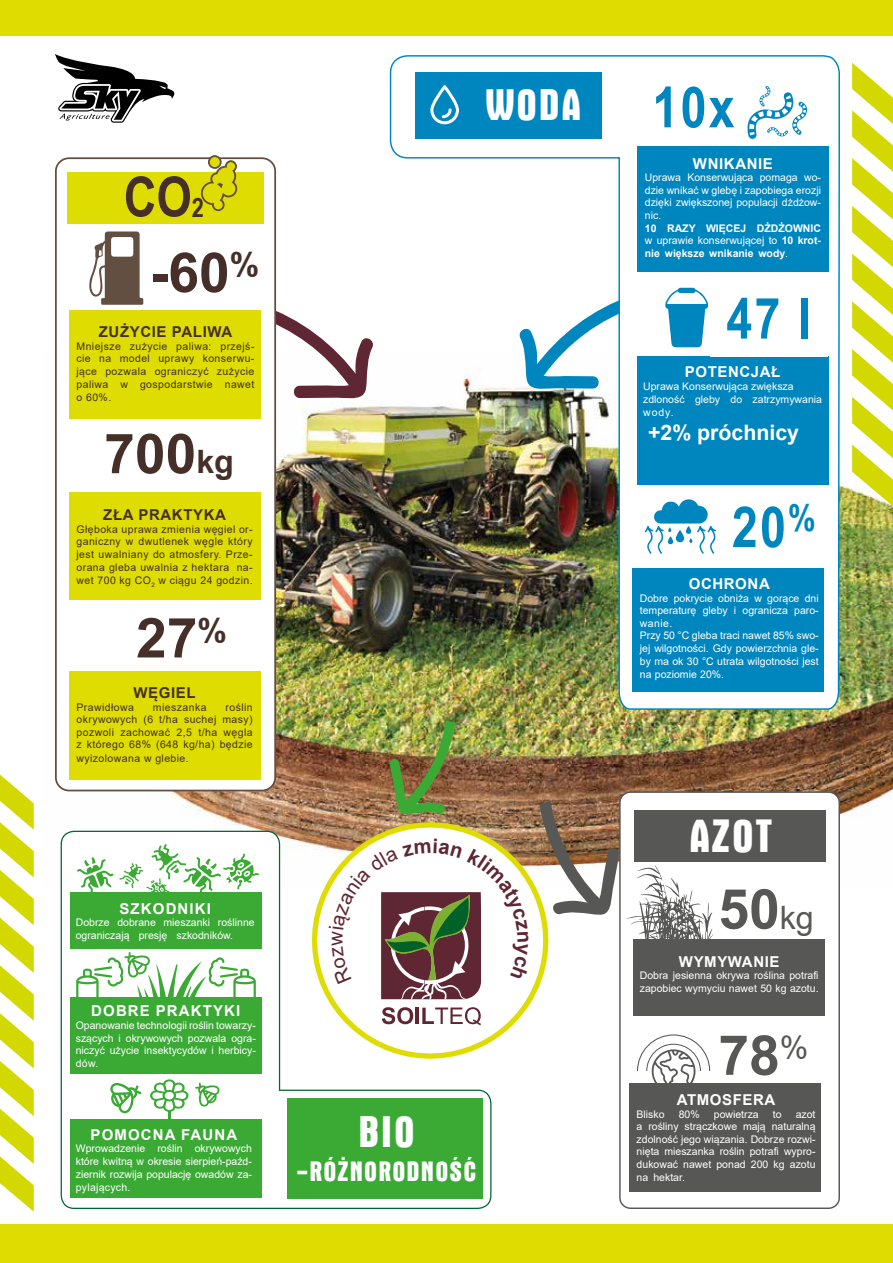
<style>
.page{position:relative;width:893px;height:1263px;background:#fff}
.page>*{position:absolute;margin:0;border:0;box-sizing:border-box;transform-origin:0 0}
.t1{font:700 56.85px "Arial Narrow";letter-spacing:.04em;color:#0086be}
.t2{font:700 55.2px "Arial";color:#462f29}
.t3{font:700 55.2px "Arial";color:#575756}
.t4{font:700 55.2px "Arial Narrow";color:#462f29}
.t5{font:700 condensed 47.25px "Aurora AT";color:#fff}
.t6{font:700 condensed 45px "Aurora AT";letter-spacing:.04em;color:#fff}
.t7{font:700 condensed 28.5px "Aurora AT";letter-spacing:.04em;color:#fff}
.t8{font:700 21.3px "Arial";color:#fff}
.t9{font:700 15px "Arial";letter-spacing:.04em;color:#fff}
.t10{font:700 15px "Arial";letter-spacing:.075em;color:#fff}
.t11{font:700 15px "Arial";letter-spacing:.04em;color:#462f27}
.t12{font:10.5px/12.6px "Arial";color:#fff;text-align:justify}
.t13{font:10.5px/12.8px "Arial";letter-spacing:.04em;color:#462f27;text-align:justify}
.t14{font:700 10.5px/12.6px "Arial";color:#fff;text-align:justify}
.s1{font-size:26.7px}
.s2{font-size:32.25px}
.s3{font-weight:400}
.s4{font-weight:400;font-size:32.25px}
</style>
<div class="page">
<img style="left:55px;top:400px;width:837px;height:430px">
<svg style="left:276px;top:305px;width:97px;height:95px"></svg>
<svg style="left:0;top:774px;width:34px;height:438px"></svg>
<div style="left:0;top:0;width:893px;height:36px;background:#dedc00"></div>
<div style="left:0;top:1225px;width:893px;height:38px;background:#dedc00"></div>
<svg style="left:852px;top:63px;width:40px;height:443px"></svg>
<svg style="left:55px;top:54px;width:120px;height:69px"></svg>
<img style="left:389px;top:55px;width:452px;height:655px">
<div style="left:415px;top:72px;width:187px;height:67px;background:#0086be"></div>
<div style="left:637px;top:146px;width:191px;height:126px;background:#0086be"></div>
<div style="left:637px;top:357px;width:191px;height:128px;background:#0086be"></div>
<div style="left:632px;top:568px;width:192px;height:124px;background:#0086be"></div>
<svg style="left:430px;top:85px;width:29px;height:39px"></svg>
<svg style="left:665px;top:288px;width:43px;height:59px"></svg>
<svg style="left:747px;top:86px;width:60px;height:53px"></svg>
<svg style="left:644px;top:497px;width:72px;height:57px"></svg>
<div style="left:645px;top:68px;width:97px;height:77px;background:#fff"></div>
<div style="left:722px;top:488px;width:103px;height:77px;background:#fff"></div>
<div style="left:710px;top:279px;width:117px;height:78px;background:#fff"></div>
<div style="left:56px;top:158px;width:219px;height:632px;background:#fff;border-radius:13px"></div>
<div style="left:55px;top:157px;width:221px;height:634px;border:2px solid #634e42;border-radius:13px"></div>
<div style="left:69px;top:492px;width:192px;height:107px;background:#dedc00"></div>
<div style="left:69px;top:671px;width:192px;height:108px;background:#dedc00"></div>
<div style="left:67px;top:172px;width:196px;height:51px;background:#dedc00"></div>
<svg style="left:200px;top:159px;width:38px;height:53px"></svg>
<div style="left:209px;top:155px;width:12px;height:12px;background:#dedc00;border-radius:50%"></div>
<div style="left:208px;top:155px;width:14px;height:14px;border:2px solid #634e42;border-radius:50%"></div>
<div style="left:69px;top:310px;width:192px;height:108px;background:#dedc00"></div>
<svg style="left:89px;top:231px;width:54px;height:74px"></svg>
<svg style="left:60px;top:830px;width:432px;height:379px"></svg>
<div style="left:287px;top:1098px;width:196px;height:101px;background:#3aaa35"></div>
<div style="left:620px;top:792px;width:219px;height:416px;background:#fff;border-radius:11px"></div>
<div style="left:619px;top:791px;width:221px;height:418px;border:1px solid #575756;border-radius:11px"></div>
<div style="left:634px;top:810px;width:191px;height:52px;background:#575756"></div>
<div style="left:633px;top:939px;width:192px;height:76px;background:#575756"></div>
<svg style="left:626px;top:865px;width:87px;height:74px"></svg>
<div style="left:629px;top:1083px;width:192px;height:108px;background:#575756"></div>
<svg style="left:637px;top:1034px;width:74px;height:49px"></svg>
<img style="left:389px;top:720px;width:66px;height:81px">
<svg style="left:569px;top:801px;width:51px;height:115px"></svg>
<div style="left:70px;top:1119px;width:191px;height:79px;background:#3aaa35"></div>
<div style="left:70px;top:997px;width:191px;height:76px;background:#3aaa35"></div>
<div style="left:70px;top:892px;width:191px;height:57px;background:#3aaa35"></div>
<svg style="left:195px;top:1083px;width:25px;height:24px"></svg>
<svg style="left:110px;top:1083px;width:32px;height:31px"></svg>
<svg style="left:150px;top:1079px;width:38px;height:40px"></svg>
<svg style="left:76px;top:952px;width:180px;height:45px"></svg>
<svg style="left:77px;top:844px;width:182px;height:48px"></svg>
<svg style="left:298px;top:801px;width:271px;height:279px"></svg>
<svg style="left:382px;top:1007px;width:31px;height:17px"></svg>
<hr style="left:416px;top:1007px;width:3px;height:17px;background:#5f2634">
<svg style="left:422px;top:1007px;width:59px;height:18px"></svg>
<hr style="left:892px;top:0;width:1px;height:1263px;background:#005395">
<svg style="left:329px;top:839px;width:199px;height:160px"></svg>
<h2 class="t4" style="left:124px;top:155px;width:82px">CO<span class="s1">2</span></h2>
<h2 class="t2" style="left:150px;top:234px;width:111px">-60<sup>%</sup></h2>
<h3 class="t11" style="left:99px;top:321px;width:135px">ZUŻYCIE PALIWA</h3>
<p class="t13" style="left:77px;top:340px;width:179px">Mniejsze zużycie paliwa: przejś&shy;cie na model uprawy konserwu&shy;jące pozwala ograniczyć zużycie paliwa w gospodarstwie nawet o 60%.</p>
<h2 class="t2" style="left:104px;top:415px;width:131px">700<span class="s2">kg</span></h2>
<h3 class="t11" style="left:103px;top:504px;width:124px">ZŁA PRAKTYKA</h3>
<p class="t13" style="left:77px;top:523px;width:178px">Głęboka uprawa zmienia węgiel or&shy;ganiczny w dwutlenek węgle który jest uwalniany do atmosfery. Prze&shy;orana gleba uwalnia z hektara na&shy;wet 700 kg CO<sub>2</sub> w ciągu 24 godzin.</p>
<h2 class="t2" style="left:136px;top:599px;width:92px">27<sup>%</sup></h2>
<h3 class="t11" style="left:134px;top:682px;width:64px">WĘGIEL</h3>
<p class="t13" style="left:77px;top:700px;width:178px;text-indent:149px">roślin okrywowych (6 t/ha suchej masy) pozwoli zachować 2,5 t/ha węgla z którego 68% (648 kg/ha) będzie wyizolowana w glebie.</p>
<p class="t13" style="left:77px;top:700px;width:59px">Prawidłowa</p>
<p class="t13" style="left:153px;top:700px;width:55px">mieszanka</p>
<h3 class="t6" style="left:485px;top:79px;width:97px">WODA</h3>
<h3 class="t10" style="left:119px;top:898px;width:93px">SZKODNIKI</h3>
<p class="t12" style="left:76px;top:916px;width:180px">Dobrze dobrane mieszanki roślinne ograniczają presję szkodników.</p>
<h3 class="t10" style="left:91px;top:1000px;width:151px">DOBRE PRAKTYKI</h3>
<p class="t12" style="left:76px;top:1019px;width:182px">Opanowanie technologii roślin towarzy&shy;szących i okrywowych pozwala ogra&shy;niczyć użycie insektycydów i herbicy&shy;dów.</p>
<h3 class="t10" style="left:91px;top:1124px;width:148px">POMOCNA FAUNA</h3>
<p class="t12" style="left:76px;top:1142px;width:178px">Wprowadzenie roślin okrywowych które kwitną w okresie sierpień-paźd&shy;ziernik rozwija populację owadów za&shy;pylających.</p>
<h3 class="t6" style="left:358px;top:1106px;width:58px">BIO</h3>
<h3 class="t7" style="left:297px;top:1155px;width:181px">-RÓŻNORODNOŚĆ</h3>
<h1 class="t1" style="left:652px;top:64px;width:84px">10x</h1>
<h3 class="t9" style="left:693px;top:153px;width:82px">WNIKANIE</h3>
<p class="t12" style="left:645px;top:171px;width:178px">Uprawa Konserwująca pomaga wo&shy;dzie wnikać w glebę i zapobiega erozji dzięki zwiększonej populacji dżdżow&shy;nic.</p>
<p class="t14" style="left:645px;top:222px;width:178px">10 RAZY WIĘCEJ DŻDŻOWNIC <span class="s3">w uprawie konserwującej to</span> 10 krot&shy;nie większe wnikanie wody<span class="s3">.</span></p>
<h1 class="t1" style="left:726px;top:275px;width:86px">47 l</h1>
<h3 class="t9" style="left:685px;top:362px;width:97px">POTENCJAŁ</h3>
<p class="t12" style="left:643px;top:380px;width:180px;text-align:left">Uprawa Konserwująca zwiększa zdloność gleby do zatrzymywania wody.</p>
<h3 class="t8" style="left:648px;top:418px;width:153px">+2% próchnicy</h3>
<h1 class="t1" style="left:732px;top:484px;width:85px">20<sup>%</sup></h1>
<h3 class="t9" style="left:689px;top:573px;width:83px">OCHRONA</h3>
<p class="t12" style="left:640px;top:591px;width:180px;text-align:left">Dobre pokrycie obniża w gorące dni temperaturę gleby i ogranicza paro&shy;wanie.<br>Przy 50 °C gleba traci nawet 85% swo&shy;jej wilgotności. Gdy powierzchnia gle&shy;by ma ok 30 °C utrata wilgotności jest na poziomie 20%.</p>
<h3 class="t5" style="left:690px;top:809px;width:85px">AZOT</h3>
<h2 class="t3" style="left:718px;top:870px;width:97px">50<span class="s4">kg</span></h2>
<h3 class="t9" style="left:679px;top:951px;width:102px">WYMYWANIE</h3>
<p class="t12" style="left:640px;top:969px;width:180px">Dobra jesienna okrywa roślina potrafi zapobiec wymyciu nawet 50 kg azotu.</p>
<h2 class="t3" style="left:718px;top:1016px;width:92px">78<sup>%</sup></h2>
<h3 class="t9" style="left:677px;top:1089px;width:100px">ATMOSFERA</h3>
<p class="t12" style="left:637px;top:1107px;width:30px">Blisko</p>
<p class="t12" style="left:679px;top:1107px;width:23px">80%</p>
<p class="t12" style="left:714px;top:1107px;width:46px">powietrza</p>
<p class="t12" style="left:773px;top:1107px;width:10px">to</p>
<p class="t12" style="left:637px;top:1107px;width:180px;text-indent:159px">azot a rośliny strączkowe mają naturalną zdolność jego wiązania. Dobrze rozwi&shy;nięta mieszanka roślin potrafi wypro&shy;dukować nawet ponad 200 kg azotu na hektar.</p>
</div>
